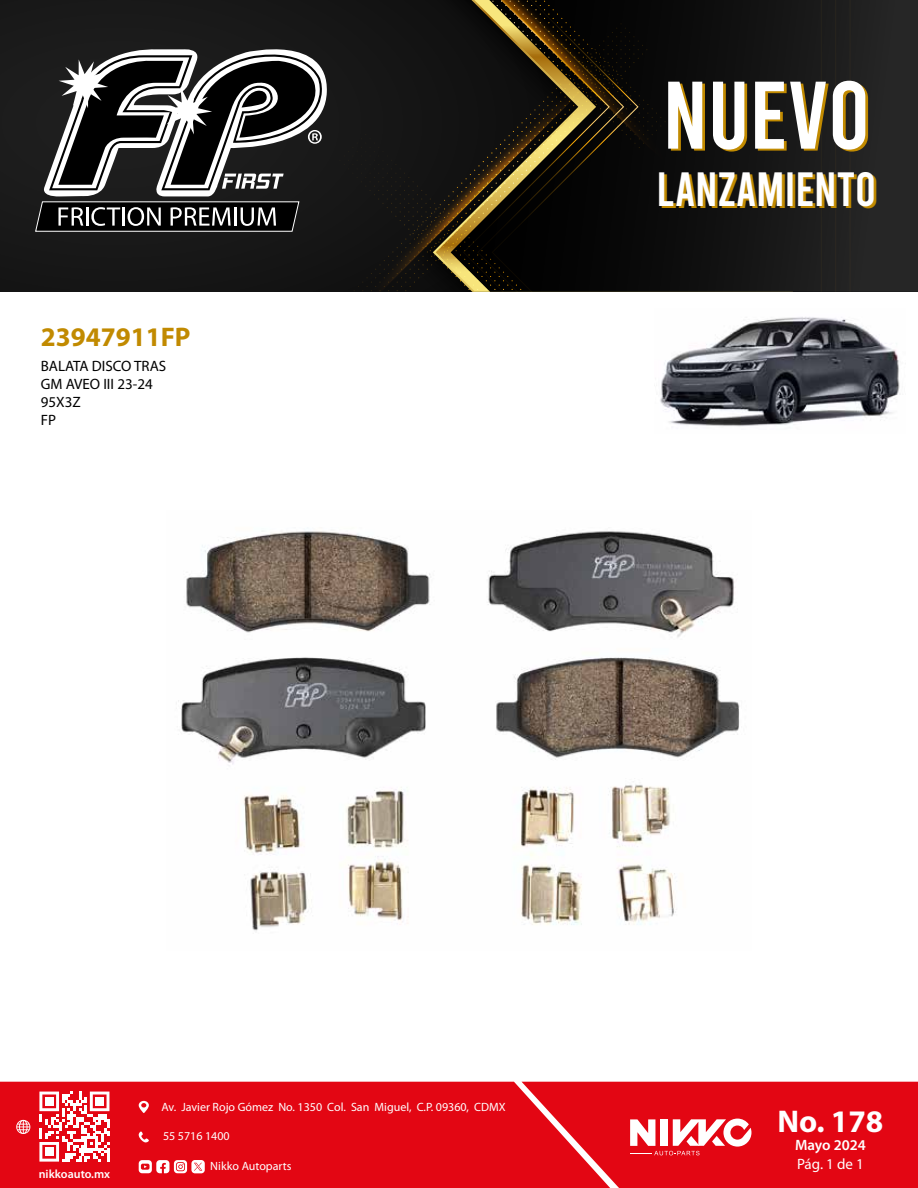
<style>
.page{position:relative;width:918px;height:1188px;background:#fff}
.page>*{position:absolute;margin:0;border:0;box-sizing:border-box;transform-origin:0 0}
.t1{font:95.7px "Bebas";color:#fff}
.t2{font:47.85px "Bebas";color:#fff}
.t3{font:700 31.5px "Myriad Pro";color:#fff}
.t4{font:700 27px "Myriad Pro";color:#c18a00}
.t5{font:15px/18px "Myriad Pro";color:#000}
.t6{font:600 15px "Myriad Pro";color:#fff}
.t7{font:15px "Myriad Pro";color:#fff}
.t8{font:12px "Myriad Pro";color:#fff}
.t9{font:600 12px "Myriad Pro";color:#fff}
</style>
<div class="page">
<div style="left:0;top:0;width:918px;height:292px;background:#181818"></div>
<div style="left:851px;top:0;width:67px;height:291px;background:#262626"></div>
<svg style="left:609px;top:0;width:242px;height:292px"></svg>
<svg style="left:666px;top:0;width:7px;height:172px"></svg>
<svg style="left:358px;top:0;width:308px;height:291px"></svg>
<div style="left:0;top:1082px;width:522px;height:106px;background:#e30613"></div>
<svg style="left:39px;top:1092px;width:70px;height:70px"></svg>
<div style="left:45px;top:1097px;width:8px;height:9px;background:#fff"></div>
<div style="left:95px;top:1097px;width:9px;height:9px;background:#fff"></div>
<div style="left:45px;top:1148px;width:8px;height:8px;background:#fff"></div>
<svg style="left:16px;top:1120px;width:14px;height:14px"></svg>
<svg style="left:139px;top:1101px;width:10px;height:12px"></svg>
<svg style="left:139px;top:1131px;width:10px;height:12px"></svg>
<svg style="left:139px;top:1160px;width:66px;height:13px"></svg>
<svg style="left:522px;top:1082px;width:396px;height:106px;background:#e41723"></svg>
<svg style="left:35px;top:49px;width:292px;height:183px"></svg>
<img style="left:178px;top:531px;width:562px;height:400px">
<img style="left:660px;top:317px;width:240px;height:110px">
<h3 class="t4" style="left:41px;top:319px;width:151px">23947911FP</h3>
<p class="t5" style="left:41px;top:357px;width:127px">BALATA DISCO TRAS<br>GM AVEO III 23-24<br>95X3Z<br>FP</p>
<h1 class="t1" style="left:663px;top:67px;width:209px">NUEVO</h1>
<h2 class="t2" style="left:656px;top:165px;width:221px">LANZAMIENTO</h2>
<p class="t9" style="left:39px;top:1167px;width:73px">nikkoauto.mx</p>
<p class="t8" style="left:161px;top:1099px;width:346px">Av. Javier Rojo Gómez No. 1350 Col. San Miguel, C.P. 09360, CDMX</p>
<p class="t8" style="left:163px;top:1129px;width:68px">55 5716 1400</p>
<p class="t8" style="left:210px;top:1159px;width:83px">Nikko Autoparts</p>
<h3 class="t3" style="left:778px;top:1101px;width:107px">No. 178</h3>
<p class="t6" style="left:795px;top:1135px;width:72px">Mayo 2024</p>
<p class="t7" style="left:797px;top:1155px;width:68px">Pág. 1 de 1</p>
</div>
